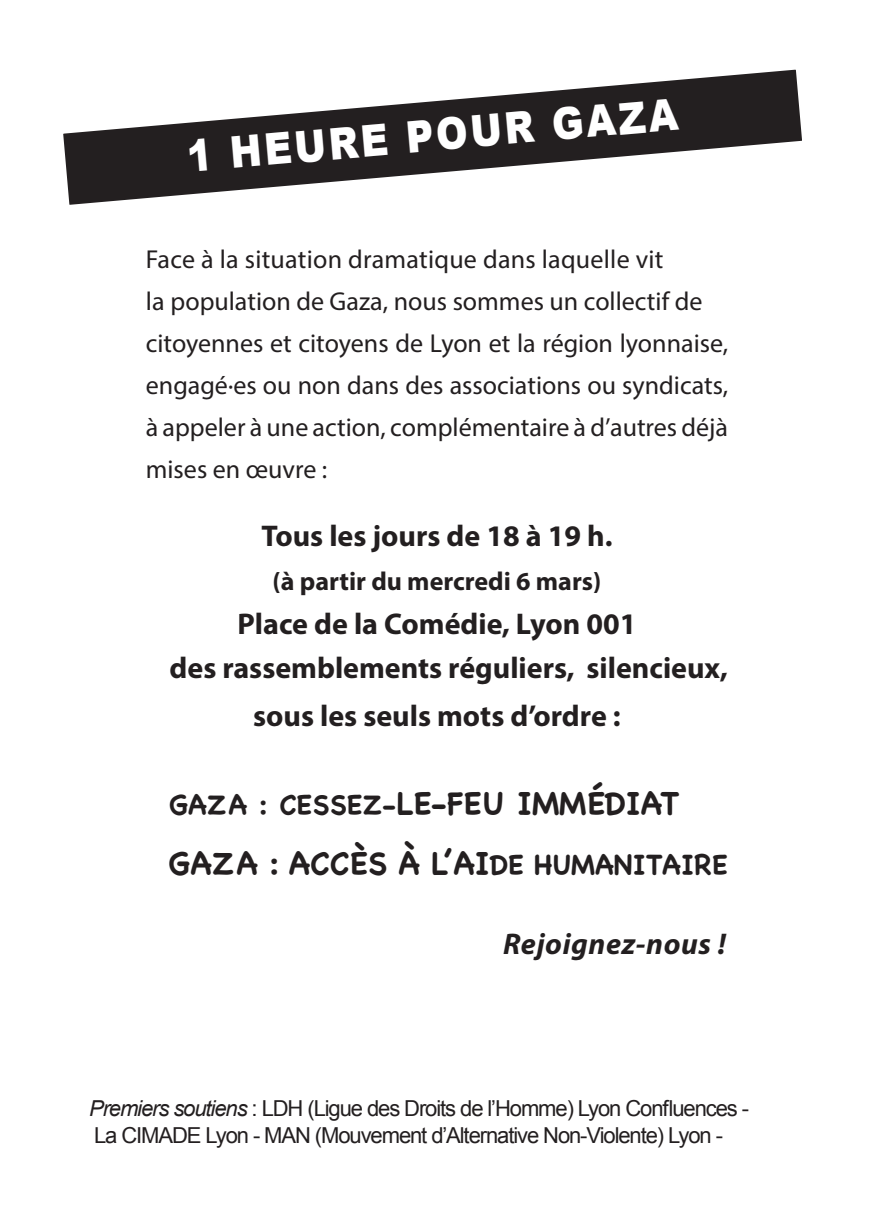
<style>
.page{position:relative;width:874px;height:1225px;background:#fff}
.page>*{position:absolute;margin:0;border:0;box-sizing:border-box;transform-origin:0 0}
.t1{font:900 43.8px "Arial";color:#fff;scale:.87 1}
.t2{font:700 32px "Chalkboard";color:#231f20}
.t3{font:700 30px "Myriad Pro";color:#231f20}
.t4{font:italic 700 30px "Myriad Pro";letter-spacing:.02em;color:#231f20}
.t5{font:26px/42px "Myriad Pro";color:#231f20;text-align:justify}
.t6{font:700 26px "Myriad Pro";color:#231f20}
.t7{font:22px "Arial";letter-spacing:-.05em;color:#231f20}
.s1{font-size:28px}
.s2{font-style:italic}
</style>
<div class="page">
<svg style="left:63px;top:69px;width:739px;height:136px"></svg>
<p class="t1" style="left:184px;top:125px;width:567px;rotate:-5deg">1 HEURE POUR GAZA</p>
<p class="t5" style="left:146px;top:238px;width:519px">Face à la situation dramatique dans laquelle vit</p>
<p class="t5" style="left:146px;top:280px;width:558px">la population de Gaza, nous sommes un collectif de</p>
<p class="t5" style="left:146px;top:322px;width:583px">citoyennes et citoyens de Lyon et la région lyonnaise, engagé·es ou non dans des associations ou syndicats, à appeler à une action, complémentaire à d’autres déjà mises en œuvre :</p>
<p class="t3" style="left:261px;top:516px;width:352px">Tous les jours de 18 à 19 h.</p>
<p class="t6" style="left:272px;top:564px;width:330px">(à partir du mercredi 6 mars)</p>
<p class="t3" style="left:237px;top:604px;width:400px">Place de la Comédie, Lyon 001</p>
<p class="t3" style="left:169px;top:648px;width:559px">des rassemblements réguliers, silencieux,</p>
<p class="t3" style="left:253px;top:696px;width:369px">sous les seuls mots d’ordre :</p>
<p class="t2" style="left:169px;top:784px;width:511px"><span class="s1">GAZA : CESSEZ-</span>LE-FEU IMMÉDIAT</p>
<p class="t2" style="left:168px;top:844px;width:561px">GAZA : ACCÈS À L’AI<span class="s1">DE HUMANITAIRE</span></p>
<p class="t4" style="left:503px;top:924px;width:224px">Rejoignez-nous !</p>
<p class="t7" style="left:89px;top:1094px;width:661px"><span class="s2">Premiers soutiens</span> : LDH (Ligue des Droits de l’Homme) Lyon Confluences -</p>
<p class="t7" style="left:94px;top:1120px;width:630px">La CIMADE Lyon - MAN (Mouvement d’Alternative Non-Violente) Lyon -</p>
</div>
